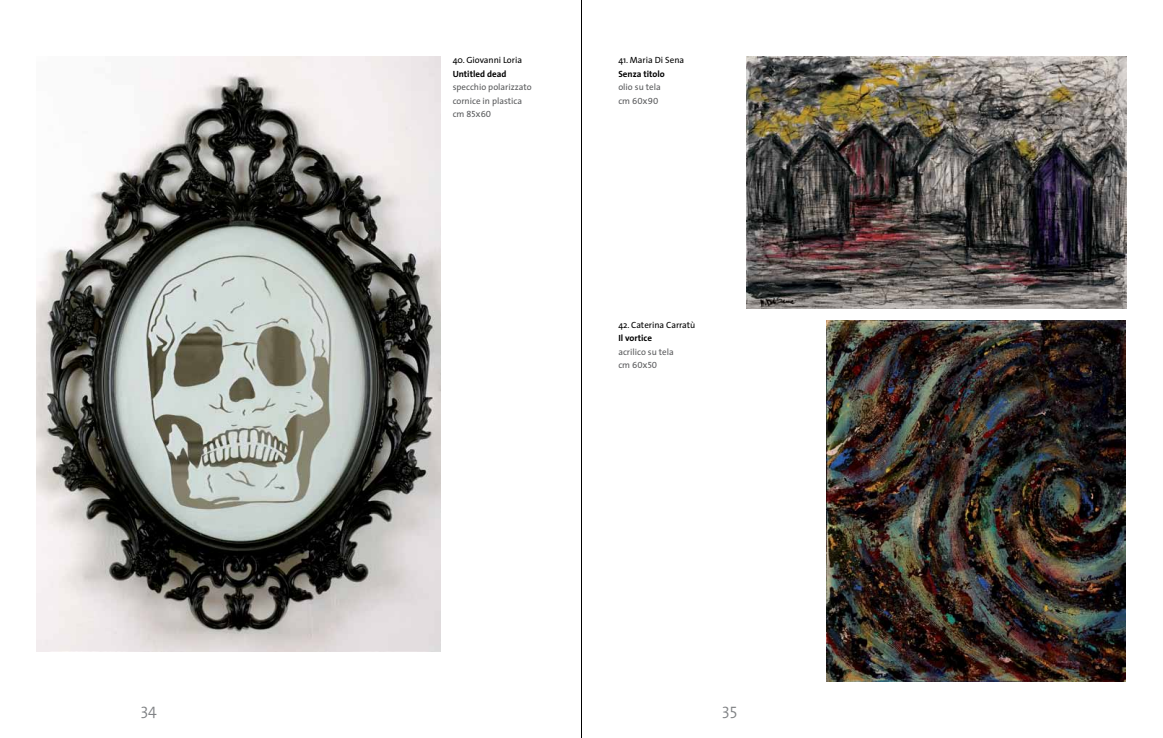
<style>
.page{position:relative;width:1163px;height:738px;background:#fff}
.page>*{position:absolute;margin:0;border:0;box-sizing:border-box;transform-origin:0 0}
.t1{font:300 16px "The Sans";color:#808285}
.t2{font:9px/13.5px "The Sans";color:#58595b}
.t3{font:9px "The Sans";color:#000}
.t4{font:700 9px "The Sans";color:#000}
.t5{font:9px "The Sans Caps";color:#58595b}
.s1{font-family:"The Sans"}
</style>
<div class="page">
<hr style="left:581px;top:0;width:1px;height:737px;background:#000">
<img style="left:746px;top:57px;width:379px;height:251px">
<img style="left:37px;top:57px;width:403px;height:594px">
<img style="left:826px;top:321px;width:299px;height:360px">
<p class="t3" style="left:452px;top:53px;width:71px">40. Giovanni Loria</p>
<p class="t4" style="left:452px;top:66px;width:55px">Untitled dead</p>
<p class="t2" style="left:452px;top:80px;width:80px">specchio polarizzato cornice in plastica</p>
<p class="t5" style="left:452px;top:107px;width:40px"><span class="s1">cm</span> 85x60</p>
<p class="t3" style="left:618px;top:53px;width:67px">41. Maria Di Sena</p>
<p class="t4" style="left:618px;top:66px;width:48px">Senza titolo</p>
<p class="t2" style="left:618px;top:80px;width:44px">olio su tela</p>
<p class="t5" style="left:618px;top:93px;width:41px"><span class="s1">cm</span> 60x90</p>
<p class="t3" style="left:618px;top:317px;width:79px">42. Caterina Carratù</p>
<p class="t4" style="left:618px;top:330px;width:35px">Il vortice</p>
<p class="t2" style="left:618px;top:344px;width:57px">acrilico su tela</p>
<p class="t5" style="left:618px;top:357px;width:40px"><span class="s1">cm</span> 60x50</p>
<h1 class="t1" style="left:141px;top:696px;width:18px">34</h1>
<h1 class="t1" style="left:722px;top:696px;width:16px">35</h1>
</div>
